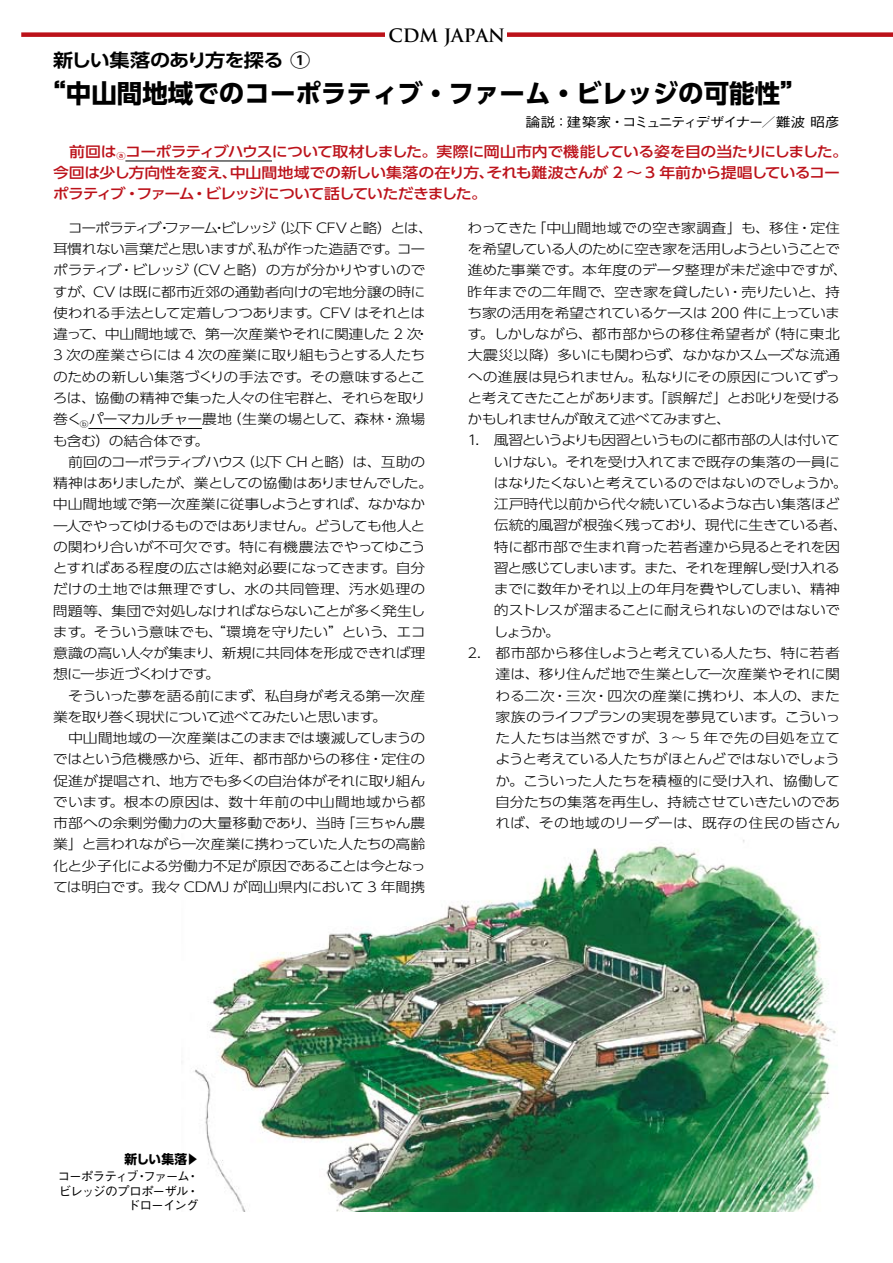
<style>
.page{position:relative;width:893px;height:1263px;background:#fff}
.page>*{position:absolute;margin:0;border:0;box-sizing:border-box;transform-origin:0 0}
.t1{font:700 25.5px "UD Shin Go Pro";color:#000}
.t2{font:700 18.15px "UD Shin Go Pro De";letter-spacing:-.04em;color:#000;scale:1.11 1}
.t3{font:700 18px "Trajan Pro";color:#000}
.t4{font:500 14.4px/21.3px "UD Shin Go Pro";letter-spacing:-.05em;color:#bc121a;scale:1.11 1}
.t5{font:300 13.35px/21.3px "UD Shin Go Pro";letter-spacing:-.03em;color:#000;scale:1.11 1}
.t6{font:300 13.35px "UD Shin Go Pro";letter-spacing:-.05em;color:#000;scale:1.11 1}
.t7{font:300 13.35px "UD Shin Go Pro";letter-spacing:-.07em;color:#000;scale:1.11 1}
.t8{font:300 13.35px "UD Shin Go Pro";letter-spacing:-.005em;color:#000;scale:1.11 1}
.t9{font:300 13.35px "UD Shin Go Pro";letter-spacing:-.085em;color:#000;scale:1.11 1}
.t10{font:300 13.35px "UD Shin Go Pro";letter-spacing:.01em;color:#000;scale:1.11 1}
.t11{font:300 13.35px "UD Shin Go Pro";letter-spacing:-.01em;color:#000;scale:1.11 1}
.t12{font:300 13.35px "UD Shin Go Pro";color:#000;scale:1.11 1}
.t13{font:300 13.35px "UD Shin Go Pro";letter-spacing:.015em;color:#000;scale:1.11 1}
.t14{font:300 13.35px "UD Shin Go Pro";letter-spacing:.03em;color:#000;scale:1.11 1}
.t15{font:500 13.35px "Gothic BBB Pro";letter-spacing:-.105em;color:#000;scale:1.11 1}
.t16{font:300 13.35px "UD Shin Go Pro";letter-spacing:-.065em;color:#000;scale:1.11 1}
.t17{font:500 12.75px/14.9px "Gothic BBB Pro";letter-spacing:-.085em;color:#000;text-align:right}
.t18{font:700 12.75px "UD Shin Go Pro";letter-spacing:-.02em;color:#000}
</style>
<div class="page">
<div style="left:21px;top:32px;width:872px;height:5px;background:#bc121a"></div>
<div style="left:386px;top:26px;width:121px;height:20px;background:#fff"></div>
<img style="left:182px;top:840px;width:654px;height:372px">
<hr style="left:88px;top:428px;width:114px;height:1px;background:#000">
<hr style="left:125px;top:161px;width:147px;height:1px;background:#000">
<h2 class="t2" style="left:53px;top:45px;width:233px">新しい集落のあり方を探る ①</h2>
<h3 class="t3" style="left:388px;top:25px;width:118px">CDM JAPAN</h3>
<h1 class="t1" style="left:40px;top:73px;width:767px">“中山間地域でのコーポラティブ・ファーム・ビレッジの可能性”</h1>
<p class="t15" style="left:525px;top:111px;width:285px">論説：建築家・コミュニティデザイナー／難波 昭彦</p>
<p class="t4" style="left:53px;top:140px;width:718px">　前回は<sub>ⓐ</sub>コーポラティブハウスについて取材しました。実際に岡山市内で機能している姿を目の当たりにしました。今回は少し方向性を変え、中山間地域での新しい集落の在り方、それも難波さんが 2 〜 3 年前から提唱しているコーポラティブ・ファーム・ビレッジについて話していただきました。</p>
<p class="t5" style="left:53px;top:217px;width:344px">　コーポラティブ・ファーム・ビレッジ（以下 CFV と略）とは、耳慣れない言葉だと思いますが、私が作った造語です。コーポラティブ・ビレッジ（CV と略）の方が分かりやすいのですが、CV は既に都市近郊の通勤者向けの宅地分譲の時に使われる手法として定着しつつあります。CFV はそれとは違って、中山間地域で、第一次産業やそれに関連した 2 次・<br>3 次の産業さらには 4 次の産業に取り組もうとする人たちのための新しい集落づくりの手法です。その意味するところは、協働の精神で集った人々の住宅群と、それらを取り巻く<sub>ⓑ</sub>パーマカルチャー農地（生業の場として、森林・漁場も含む）の結合体です。<br>　前回のコーポラティブハウス（以下 CH と略）は、互助の精神はありましたが、業としての協働はありませんでした。中山間地域で第一次産業に従事しようとすれば、なかなか一人でやってゆけるものではありません。どうしても他人との関わり合いが不可欠です。特に有機農法でやってゆこうとすればある程度の広さは絶対必要になってきます。自分だけの土地では無理ですし、水の共同管理、汚水処理の問題等、集団で対処しなければならないことが多く発生します。そういう意味でも、“環境を守りたい”という、エコ意識の高い人々が集まり、新規に共同体を形成できれば理想に一歩近づくわけです。<br>　そういった夢を語る前にまず、私自身が考える第一次産業を取り巻く現状について述べてみたいと思います。<br>　中山間地域の一次産業はこのままでは壊滅してしまうのではという危機感から、近年、都市部からの移住・定住の促進が提唱され、地方でも多くの自治体がそれに取り組んでいます。根本の原因は、数十年前の中山間地域から都市部への余剰労働力の大量移動であり、当時「三ちゃん農業」と言われながら一次産業に携わっていた人たちの高齢化と少子化による労働力不足が原因であることは今となっては明白です。我々 CDMJ が岡山県内において 3 年間携</p>
<p class="t10" style="left:468px;top:217px;width:337px">わってきた「中山間地域での空き家調査」も、移住・定住</p>
<p class="t7" style="left:468px;top:238px;width:337px">を希望している人のために空き家を活用しようということで</p>
<p class="t8" style="left:468px;top:259px;width:344px">進めた事業です。本年度のデータ整理が未だ途中ですが、</p>
<p class="t5" style="left:468px;top:280px;width:337px">昨年までの二年間で、空き家を貸したい・売りたいと、持</p>
<p class="t6" style="left:468px;top:302px;width:337px">ち家の活用を希望されているケースは 200 件に上っていま</p>
<p class="t8" style="left:468px;top:323px;width:337px">す。しかしながら、都市部からの移住希望者が（特に東北</p>
<p class="t5" style="left:468px;top:344px;width:337px">大震災以降）多いにも関わらず、なかなかスムーズな流通</p>
<p class="t5" style="left:468px;top:365px;width:337px">への進展は見られません。私なりにその原因についてずっ</p>
<p class="t6" style="left:467px;top:387px;width:337px">と考えてきたことがあります。「誤解だ」とお叱りを受ける</p>
<p class="t16" style="left:468px;top:408px;width:239px">かもしれませんが敢えて述べてみますと、</p>
<p class="t9" style="left:467px;top:429px;width:337px">1.　風習というよりも因習というものに都市部の人は付いて</p>
<p class="t5" style="left:494px;top:450px;width:313px">いけない。それを受け入れてまで既存の集落の一員に</p>
<p class="t5" style="left:494px;top:472px;width:320px">はなりたくないと考えているのではないのでしょうか。</p>
<p class="t5" style="left:494px;top:493px;width:313px">江戸時代以前から代々続いているような古い集落ほど</p>
<p class="t5" style="left:494px;top:514px;width:320px">伝統的風習が根強く残っており、現代に生きている者、</p>
<p class="t5" style="left:494px;top:535px;width:313px">特に都市部で生まれ育った若者達から見るとそれを因</p>
<p class="t7" style="left:494px;top:557px;width:313px">習と感じてしまいます。また、それを理解し受け入れる</p>
<p class="t5" style="left:494px;top:578px;width:313px">までに数年かそれ以上の年月を費やしてしまい、精神</p>
<p class="t11" style="left:494px;top:600px;width:313px">的ストレスが溜まることに耐えられないのではないで</p>
<p class="t5" style="left:493px;top:620px;width:61px">しょうか。</p>
<p class="t5" style="left:468px;top:642px;width:337px">2.　都市部から移住しようと考えている人たち、特に若者</p>
<p class="t5" style="left:495px;top:663px;width:312px">達は、移り住んだ地で生業として一次産業やそれに関</p>
<p class="t12" style="left:495px;top:685px;width:312px">わる二次・三次・四次の産業に携わり、本人の、また</p>
<p class="t5" style="left:495px;top:705px;width:312px">家族のライフプランの実現を夢見ています。こういっ</p>
<p class="t13" style="left:495px;top:727px;width:312px">た人たちは当然ですが、3 〜 5 年で先の目処を立て</p>
<p class="t5" style="left:495px;top:748px;width:312px">ようと考えている人たちがほとんどではないでしょう</p>
<p class="t5" style="left:495px;top:769px;width:312px">か。こういった人たちを積極的に受け入れ、協働して</p>
<p class="t5" style="left:495px;top:791px;width:312px">自分たちの集落を再生し、持続させていきたいのであ</p>
<p class="t14" style="left:495px;top:812px;width:312px">れば、その地域のリーダーは、既存の住民の皆さん</p>
<p class="t18" style="left:124px;top:1148px;width:76px">新しい集落▶</p>
<p class="t17" style="left:58px;top:1167px;width:143px">コーポラティブ・ファーム・ビレッジのプロポーザル・ドローイング</p>
</div>
